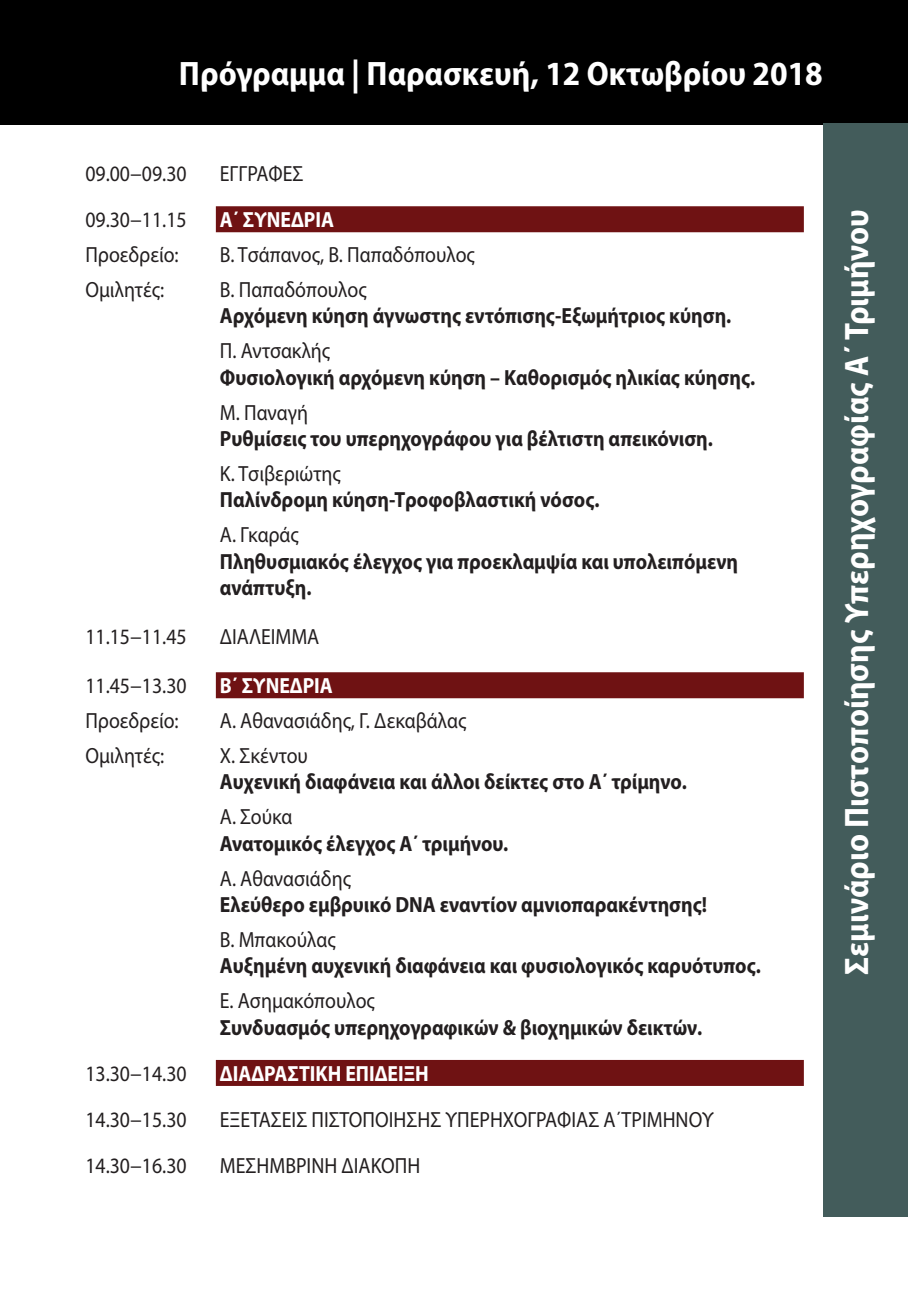
<style>
.page{position:relative;width:908px;height:1304px;background:#fff}
.page>*{position:absolute;margin:0;border:0;box-sizing:border-box;transform-origin:0 0}
.t1{font:700 semi-condensed 34px "Myriad Pro";color:#fff}
.t2{font:700 22px/26.4px "Myriad Pro";color:#231f20;scale:.9 1}
.t3{font:22px "Myriad Pro";color:#231f20;scale:.9 1}
.t4{font:700 22px "Myriad Pro";color:#fff;scale:.9 1}
</style>
<div class="page">
<div style="left:216px;top:206px;width:587px;height:26px;background:#6f1213"></div>
<div style="left:216px;top:672px;width:587px;height:26px;background:#6f1213"></div>
<div style="left:216px;top:1060px;width:587px;height:26px;background:#6f1213"></div>
<div style="left:0;top:0;width:907px;height:125px;background:#000"></div>
<div style="left:822px;top:124px;width:85px;height:1093px;background:#435c5b"></div>
<h1 class="t1" style="left:179px;top:61px;width:645px">Πρόγραμμα | Παρασκευή, 12 Οκτωβρίου 2018</h1>
<p class="t3" style="left:85px;top:165px;width:114px">09.00−09.30</p>
<p class="t3" style="left:220px;top:165px;width:94px">ΕΓΓΡΑΦΕΣ</p>
<p class="t3" style="left:85px;top:212px;width:114px">09.30−11.15</p>
<p class="t4" style="left:220px;top:212px;width:128px">Α΄ ΣΥΝΕΔΡΙΑ</p>
<p class="t3" style="left:85px;top:246px;width:105px">Προεδρείο:</p>
<p class="t3" style="left:220px;top:246px;width:285px">Β. Τσάπανος, Β. Παπαδόπουλος</p>
<p class="t3" style="left:85px;top:281px;width:89px">Ομιλητές:</p>
<p class="t3" style="left:220px;top:281px;width:164px">Β. Παπαδόπουλος</p>
<p class="t2" style="left:220px;top:305px;width:569px">Αρχόμενη κύηση άγνωστης εντόπισης-Εξωμήτριος κύηση.</p>
<p class="t3" style="left:220px;top:343px;width:124px">Π. Αντσακλής</p>
<p class="t2" style="left:220px;top:366px;width:596px">Φυσιολογική αρχόμενη κύηση – Καθορισμός ηλικίας κύησης.</p>
<p class="t3" style="left:220px;top:404px;width:99px">Μ. Παναγή</p>
<p class="t2" style="left:220px;top:427px;width:549px">Ρυθμίσεις του υπερηχογράφου για βέλτιστη απεικόνιση.</p>
<p class="t3" style="left:220px;top:465px;width:136px">Κ. Τσιβεριώτης</p>
<p class="t2" style="left:220px;top:488px;width:423px">Παλίνδρομη κύηση-Τροφοβλαστική νόσος.</p>
<p class="t3" style="left:220px;top:527px;width:89px">Α. Γκαράς</p>
<p class="t2" style="left:220px;top:550px;width:577px">Πληθυσμιακός έλεγχος για προεκλαμψία και υπολειπόμενη ανάπτυξη.</p>
<p class="t3" style="left:85px;top:628px;width:114px">11.15−11.45</p>
<p class="t3" style="left:220px;top:628px;width:112px">ΔΙΑΛΕΙΜΜΑ</p>
<p class="t3" style="left:85px;top:678px;width:114px">11.45−13.30</p>
<p class="t4" style="left:220px;top:678px;width:127px">Β΄ ΣΥΝΕΔΡΙΑ</p>
<p class="t3" style="left:85px;top:712px;width:105px">Προεδρείο:</p>
<p class="t3" style="left:220px;top:712px;width:275px">Α. Αθανασιάδης, Γ. Δεκαβάλας</p>
<p class="t3" style="left:85px;top:747px;width:89px">Ομιλητές:</p>
<p class="t3" style="left:220px;top:747px;width:99px">Χ. Σκέντου</p>
<p class="t2" style="left:220px;top:771px;width:520px">Αυχενική διαφάνεια και άλλοι δείκτες στο Α΄ τρίμηνο.</p>
<p class="t3" style="left:220px;top:809px;width:82px">Α. Σούκα</p>
<p class="t2" style="left:220px;top:832px;width:322px">Ανατομικός έλεγχος Α΄ τριμήνου.</p>
<p class="t3" style="left:220px;top:870px;width:147px">Α. Αθανασιάδης</p>
<p class="t2" style="left:220px;top:893px;width:542px">Ελεύθερο εμβρυικό DNA εναντίον αμνιοπαρακέντησης!</p>
<p class="t3" style="left:220px;top:931px;width:130px">Β. Μπακούλας</p>
<p class="t2" style="left:220px;top:954px;width:602px">Αυξημένη αυχενική διαφάνεια και φυσιολογικός καρυότυπος.</p>
<p class="t3" style="left:220px;top:993px;width:174px">Ε. Ασημακόπουλος</p>
<p class="t2" style="left:220px;top:1016px;width:537px">Συνδυασμός υπερηχογραφικών &amp; βιοχημικών δεικτών.</p>
<p class="t3" style="left:85px;top:1065px;width:114px">13.30−14.30</p>
<p class="t4" style="left:220px;top:1065px;width:234px">ΔΙΑΔΡΑΣΤΙΚΗ ΕΠΙΔΕΙΞΗ</p>
<p class="t3" style="left:85px;top:1111px;width:114px">14.30−15.30</p>
<p class="t3" style="left:220px;top:1111px;width:550px">ΕΞΕΤΑΣΕΙΣ ΠΙΣΤΟΠΟΙΗΣΗΣ ΥΠΕΡΗΧΟΓΡΑΦΙΑΣ Α΄ΤΡΙΜΗΝΟΥ</p>
<p class="t3" style="left:85px;top:1158px;width:114px">14.30−16.30</p>
<p class="t3" style="left:220px;top:1158px;width:224px">ΜΕΣΗΜΒΡΙΝΗ ΔΙΑΚΟΠΗ</p>
<h1 class="t1" style="left:844px;top:975px;width:767px;rotate:-90deg">Σεμινάριο Πιστοποίησης Υπερηχογραφίας Α΄ Τριμήνου</h1>
</div>
